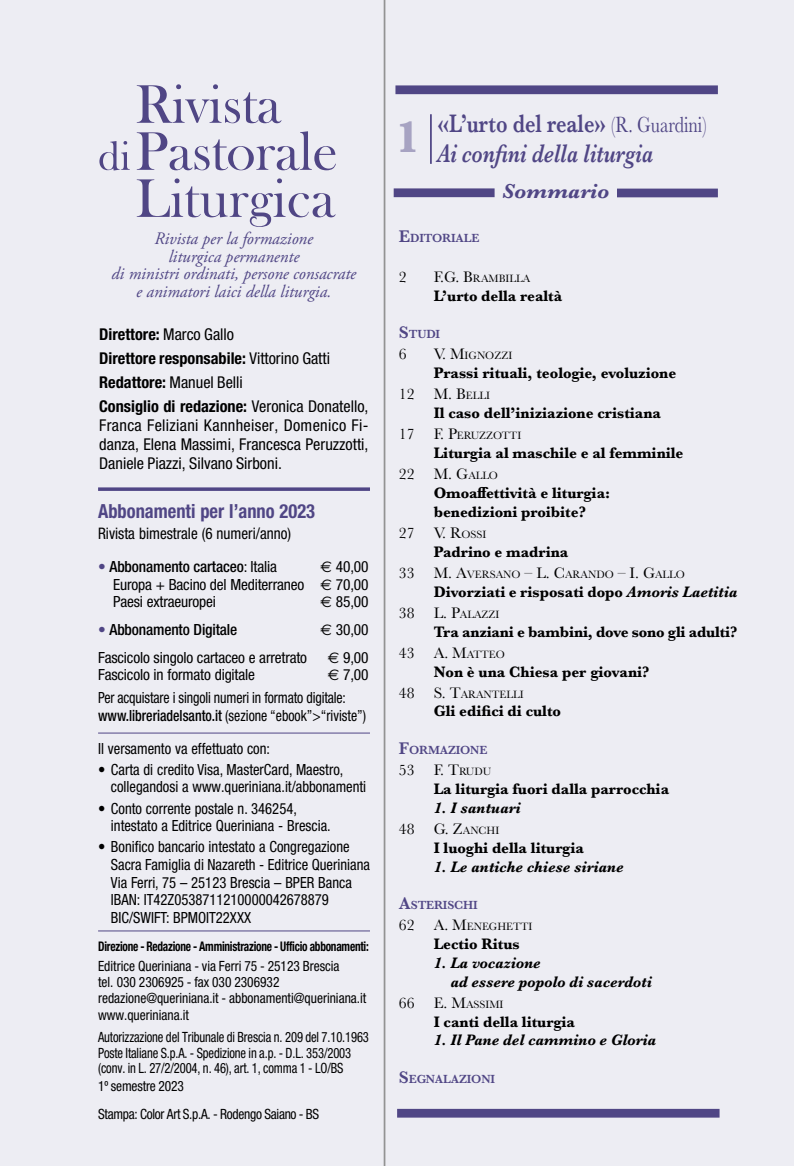
<style>
.page{position:relative;width:794px;height:1166px;background:#ededf3}
.page>*{position:absolute;margin:0;border:0;box-sizing:border-box;transform-origin:0 0}
.t1{font:italic 600 26.25px/29.8px "Baskerville";color:#504685;scale:.8 1}
.t2{font:italic 700 21px "Baskerville";color:#504685}
.t3{font:700 condensed 19.43px "Helvetica Neue LT Std";color:#504685;scale:.95 1}
.t4{font:italic 17.5px/17.5px "Adobe Garamond Pro";color:#504685;text-align:center}
.t5{font:700 condensed 16.28px/24.2px "Helvetica Neue LT Std";color:#000}
.t6{font:condensed 16.28px/18.9px "Helvetica Neue LT Std";color:#000;text-align:justify}
.t7{font:condensed 15.92px "Helvetica Neue LT Std";color:#000;scale:.95 1}
.t8{font:700 15.75px/18.9px "Baskerville";color:#000;scale:.96 1}
.t9{font:italic 700 15.75px/21.2px "Baskerville";color:#000;scale:.96 1}
.t10{font:italic 700 15.75px/18.9px "Baskerville";color:#000;scale:.95 1}
.t11{font:15.75px "Baskerville";color:#000}
.t12{font:condensed 15.4px/17.7px "Helvetica Neue LT Std";color:#000;scale:.95 1}
.t13{font:condensed 15.4px/17.7px "Helvetica Neue LT Std";color:#000;text-align:justify}
.t14{font:condensed 15.4px/32.7px "Helvetica Neue LT Std";color:#000;scale:.9 1}
.t15{font:500 condensed 15.4px "Helvetica Neue LT Std";letter-spacing:-.01em;color:#000}
.t16{font:condensed 14.17px/15.8px "Helvetica Neue LT Std";letter-spacing:-.01em;color:#000;scale:.95 1}
.t17{font:condensed 14.17px/15.8px "Helvetica Neue LT Std";letter-spacing:-.01em;color:#000;scale:.89 1}
.t18{font:700 condensed 13.3px "Helvetica Neue LT Std";letter-spacing:-.02em;color:#000;scale:.85 1}
.t19{font:600 12.25px "Baskerville";letter-spacing:-.015em;color:#504685}
.t20{font:11.03px "Baskerville";color:#000}
.s1{font-style:normal}
.s2{font-weight:400;font-style:normal;font-size:22.75px}
.s3{font-size:17.5px}
.s4{font-size:15.75px}
.s5{font-weight:400}
.s6{font-weight:400;font-size:11.03px}
.s7{font-style:italic}
.s8{font-weight:400;font-style:normal}
.s9{font-weight:400;font-style:normal;font-size:11.03px}
.s10{font-weight:400;color:#504685}
.s11{font-family:"Euro Sans Std";font-stretch:normal}
.s12{font-weight:500}
</style>
<div class="page">
<hr style="left:384px;top:0;width:1px;height:1166px;background:#939393">
<div style="left:395px;top:85px;width:323px;height:9px;background:#504685"></div>
<div style="left:397px;top:1109px;width:322px;height:8px;background:#504685"></div>
<svg style="left:137px;top:178px;width:199px;height:49px"></svg>
<svg style="left:99px;top:131px;width:237px;height:39px"></svg>
<svg style="left:137px;top:84px;width:144px;height:39px"></svg>
<div style="left:617px;top:189px;width:101px;height:8px;background:#504685"></div>
<div style="left:394px;top:188px;width:100px;height:9px;background:#504685"></div>
<hr style="left:430px;top:114px;width:2px;height:50px;background:#504685">
<svg style="left:98px;top:487px;width:272px;height:4px"></svg>
<hr style="left:98px;top:732px;width:272px;height:1px;background:#504685">
<hr style="left:98px;top:930px;width:272px;height:1px;background:#504685">
<h1 class="t1" style="left:395px;top:109px;width:390px;text-indent:42px"><span class="s1">«L’urto del reale»</span> <span class="s2">(R. Guardini)<br></span><sup>1</sup> Ai confini della liturgia</h1>
<h2 class="t2" style="left:502px;top:177px;width:108px">Sommario</h2>
<p class="t4" style="left:111px;top:230px;width:246px">Rivista per la formazione<br>liturgica permanente<br>di ministri ordinati, persone consacrate e animatori laici della liturgia.</p>
<p class="t19" style="left:399px;top:229px;width:81px"><span class="s3">E</span>DITORIALE</p>
<p class="t11" style="left:399px;top:267px;width:9px">2</p>
<p class="t20" style="left:434px;top:271px;width:98px"><span class="s4">F.G. B</span>RAMBILLA</p>
<p class="t8" style="left:434px;top:286px;width:135px">L’urto della realtà</p>
<p class="t19" style="left:399px;top:326px;width:43px"><span class="s3">S</span>TUDI</p>
<p class="t11" style="left:399px;top:344px;width:9px">6</p>
<p class="t20" style="left:434px;top:349px;width:80px"><span class="s4">V. M</span>IGNOZZI</p>
<p class="t8" style="left:434px;top:364px;width:254px">Prassi rituali, teologie, evoluzione</p>
<p class="t11" style="left:399px;top:384px;width:28px">12 M</p>
<p class="t20" style="left:448px;top:389px;width:43px"><span class="s4">. B</span>ELLI</p>
<p class="t8" style="left:434px;top:404px;width:238px">Il caso dell’iniziazione cristiana</p>
<p class="t20" style="left:399px;top:429px;width:124px"><span class="s4">17 F. P</span>ERUZZOTTI</p>
<p class="t8" style="left:434px;top:444px;width:262px">Liturgia al maschile e al femminile</p>
<p class="t11" style="left:399px;top:464px;width:28px">22 M</p>
<p class="t20" style="left:448px;top:468px;width:51px"><span class="s4">. G</span>ALLO</p>
<p class="t8" style="left:434px;top:483px;width:185px">Omoaffettività e liturgia: benedizioni proibite?</p>
<p class="t8" style="left:434px;top:523px;width:142px;text-indent:-35px"><span class="s5">27 V. R</span><span class="s6">OSSI<br></span>Padrino e madrina</p>
<p class="t11" style="left:399px;top:563px;width:28px">33 M</p>
<p class="t20" style="left:448px;top:567px;width:238px"><span class="s4">. A</span>VERSANO <span class="s4">– L. C</span>ARANDO <span class="s4">– I. G</span>ALLO</p>
<p class="t8" style="left:434px;top:582px;width:318px">Divorziati e risposati dopo <span class="s7">Amoris Laetitia</span></p>
<p class="t20" style="left:399px;top:607px;width:102px"><span class="s4">38 L . P</span>ALAZZI</p>
<p class="t8" style="left:434px;top:622px;width:318px">Tra anziani e bambini, dove sono gli adulti?</p>
<p class="t11" style="left:399px;top:642px;width:27px">43 A</p>
<p class="t20" style="left:444px;top:647px;width:62px"><span class="s4">. M</span>ATTEO</p>
<p class="t8" style="left:434px;top:662px;width:226px">Non è una Chiesa per giovani?</p>
<p class="t20" style="left:399px;top:687px;width:126px"><span class="s4">48 S . T</span>ARANTELLI</p>
<p class="t8" style="left:434px;top:702px;width:134px">Gli edifici di culto</p>
<p class="t19" style="left:399px;top:741px;width:89px"><span class="s3">F</span>ORMAZIONE</p>
<p class="t8" style="left:434px;top:761px;width:247px;text-indent:-35px"><span class="s5">53 F. T</span><span class="s6">RUDU<br></span>La liturgia fuori dalla parrocchia</p>
<p class="t9" style="left:399px;top:797px;width:128px;text-indent:35px">1. I santuari<br><span class="s8">48 G. Z</span><span class="s9">ANCHI</span></p>
<p class="t8" style="left:434px;top:838px;width:158px">I luoghi della liturgia</p>
<p class="t9" style="left:434px;top:856px;width:199px">1. Le antiche chiese siriane</p>
<p class="t19" style="left:399px;top:896px;width:80px"><span class="s3">A</span>STERISCHI</p>
<p class="t11" style="left:399px;top:915px;width:27px">62 A</p>
<p class="t20" style="left:444px;top:919px;width:90px"><span class="s4">. M</span>ENEGHETTI</p>
<p class="t8" style="left:434px;top:934px;width:91px">Lectio Ritus</p>
<p class="t10" style="left:450px;top:953px;width:213px;text-indent:-17px">1. La vocazione<br>ad essere popolo di sacerdoti</p>
<p class="t20" style="left:399px;top:997px;width:106px"><span class="s4">66 E . M</span>ASSIMI</p>
<p class="t8" style="left:434px;top:1012px;width:149px">I canti della liturgia</p>
<p class="t9" style="left:434px;top:1030px;width:233px">1. Il Pane del cammino e Gloria</p>
<p class="t19" style="left:399px;top:1070px;width:98px"><span class="s3">S</span>EGNALAZIONI</p>
<p class="t5" style="left:99px;top:321px;width:271px">Direttore: <span class="s5">Marco Gallo<br></span>Direttore responsabile: <span class="s5">Vittorino Gatti </span>Redattore: <span class="s5">Manuel Belli<br></span>Consiglio di redazione: <span class="s5">Veronica Donatello,</span></p>
<p class="t6" style="left:99px;top:415px;width:271px">Franca Feliziani Kannheiser, Domenico Fi&shy;danza, Elena Massimi, Francesca Peruzzotti, Daniele Piazzi, Silvano Sirboni.</p>
<p class="t3" style="left:98px;top:499px;width:230px">Abbonamenti per l’anno 2023</p>
<p class="t7" style="left:98px;top:524px;width:205px">Rivista bimestrale (6 numeri/anno)</p>
<p class="t15" style="left:98px;top:557px;width:180px"><span class="s10">•</span> Abbonamento cartaceo<span class="s5">: Italia</span></p>
<p class="t13" style="left:113px;top:558px;width:257px;text-indent:207px"><span class="s11">€</span> 40,00<br>Europa + Bacino del Mediterraneo <span class="s11">€</span> 70,00<br>Paesi extraeuropei</p>
<p class="t13" style="left:321px;top:593px;width:49px"><span class="s11">€</span> 85,00</p>
<p class="t15" style="left:98px;top:620px;width:141px"><span class="s10">•</span> Abbonamento Digitale</p>
<p class="t13" style="left:321px;top:621px;width:49px"><span class="s11">€</span> 30,00</p>
<p class="t13" style="left:98px;top:648px;width:210px">Fascicolo singolo cartaceo e arretrato</p>
<p class="t13" style="left:328px;top:648px;width:42px"><span class="s11">€</span> 9,00</p>
<p class="t13" style="left:98px;top:666px;width:158px">Fascicolo in formato digitale</p>
<p class="t13" style="left:98px;top:663px;width:272px;line-height:22.8px;text-indent:230px"><span class="s11">€</span> 7,00<br>Per acquistare i singoli numeri in formato digitale:</p>
<p class="t14" style="left:98px;top:699px;width:299px"><span class="s12">www.libreriadelsanto.it</span> (sezione “ebook”&gt;“riviste”)<br>Il versamento va effettuato con:</p>
<p class="t12" style="left:111px;top:760px;width:270px;text-indent:-13px">• Carta di credito Visa, MasterCard, Maestro, collegandosi a www.queriniana.it/abbonamenti</p>
<p class="t12" style="left:111px;top:799px;width:233px;text-indent:-13px">• Conto corrente postale n. 346254, intestato a Editrice Queriniana - Brescia.</p>
<p class="t12" style="left:111px;top:838px;width:274px;text-indent:-13px">• Bonifico bancario intestato a Congregazione Sacra Famiglia di Nazareth - Editrice Queriniana Via Ferri, 75 – 25123 Brescia – BPER Banca IBAN: IT42Z0538711210000042678879<br>BIC/SWIFT: BPMOIT22XXX</p>
<p class="t18" style="left:98px;top:938px;width:320px">Direzione - Redazione - Amministrazione - Ufficio abbonamenti:</p>
<p class="t16" style="left:98px;top:958px;width:284px">Editrice Queriniana - via Ferri 75 - 25123 Brescia<br>tel. 030 2306925 - fax 030 2306932 redazione@queriniana.it - abbonamenti@queriniana.it</p>
<p class="t16" style="left:98px;top:1004px;width:287px;line-height:21.5px">www.queriniana.it<br>Autorizzazione del Tribunale di Brescia n. 209 del 7.10.1963</p>
<p class="t17" style="left:98px;top:1044px;width:286px">Poste Italiane S.p.A. - Spedizione in a.p. - D.L. 353/2003 (conv. in L. 27/2/2004, n. 46), art. 1, comma 1 - LO/BS</p>
<p class="t16" style="left:98px;top:1072px;width:234px;line-height:27.7px">1º semestre 2023<br>Stampa: Color Art S.p.A. - Rodengo Saiano - BS</p>
</div>
